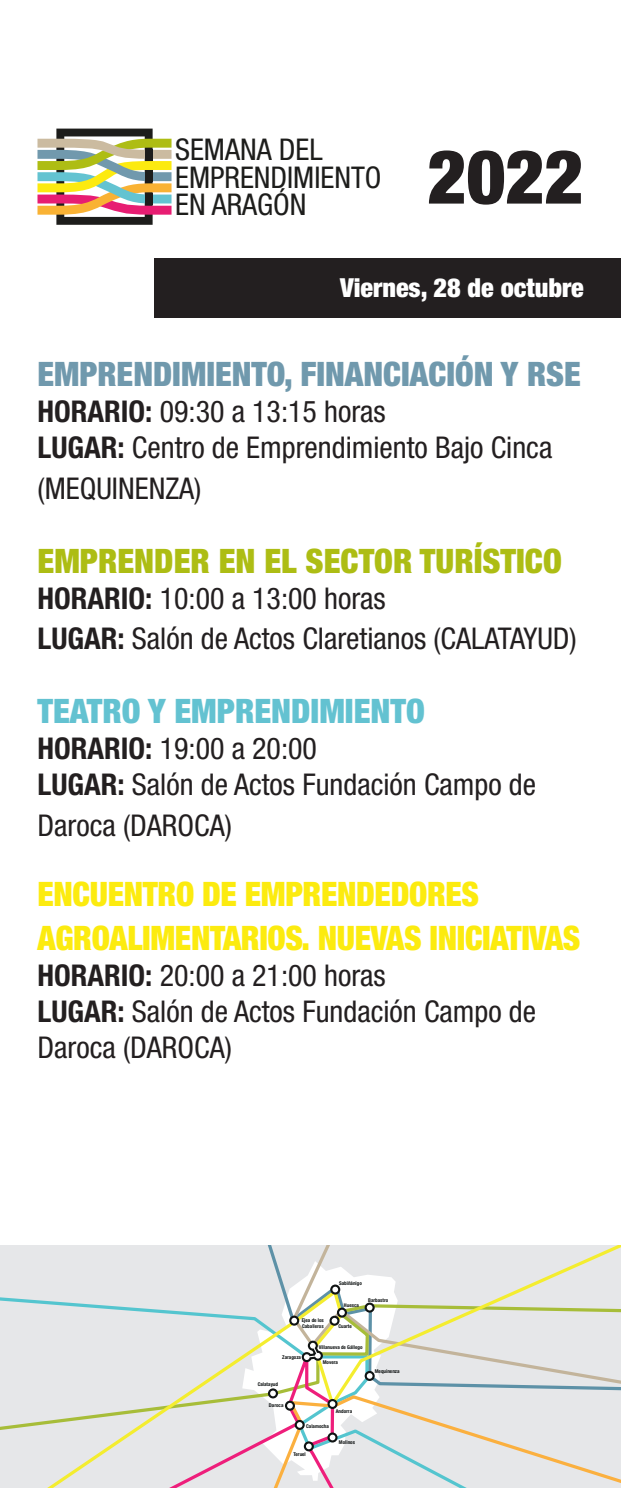
<style>
.page{position:relative;width:621px;height:1488px;background:#fff}
.page>*{position:absolute;margin:0;border:0;box-sizing:border-box;transform-origin:0 0}
.t1{font:900 condensed 75px "Helvetica Neue LT Std";color:#231f20}
.Título{font:900 condensed 33.75px/44.1px "Helvetica Neue LT Std";letter-spacing:-.01em;color:#fceb0f}
.Título-2{font:900 condensed 33.75px "Helvetica Neue LT Std";color:#7099ad}
.Título-3{font:900 condensed 33.75px "Helvetica Neue LT Std";color:#adbd14}
.Título-4{font:900 condensed 33.75px "Helvetica Neue LT Std";color:#63c2d1}
.Texto1{font:condensed 30px/40.5px "Helvetica Neue LT Std";color:#231f20}
.t2{font:condensed 29.92px/27.6px "Helvetica Neue LT Std";color:#1d1d1b}
.t3{font:900 condensed 26.25px "Helvetica Neue LT Std";color:#fff}
.t4{font:700 condensed 5.18px/5.6px "Helvetica Neue LT Std";color:#101414}
.s1{font-weight:700}
</style>
<div class="page">
<div style="left:155px;top:258px;width:466px;height:60px;background:#231f20"></div>
<svg style="left:38px;top:129px;width:134px;height:96px"></svg>
<div style="left:145px;top:193px;width:8px;height:12px;background:#1d1d1b"></div>
<div style="left:145px;top:171px;width:8px;height:11px;background:#1d1d1b"></div>
<div style="left:145px;top:149px;width:8px;height:12px;background:#1d1d1b"></div>
<div style="left:0;top:1303px;width:25px;height:132px;background:#e6e7e9"></div>
<div style="left:25px;top:1245px;width:596px;height:243px;background:#e6e7e9"></div>
<svg style="left:139px;top:1261px;width:482px;height:227px;background:#e3e3df"></svg>
<p class="t2" style="left:175px;top:135px;width:208px">SEMANA DEL<br>EMPRENDIMIENTO<br>EN ARAGÓN</p>
<p class="t1" style="left:428px;top:131px;width:157px">2022</p>
<p class="t3" style="left:340px;top:272px;width:245px">Viernes, 28 de octubre</p>
<p class="Título-2" style="left:38px;top:353px;width:545px">EMPRENDIMIENTO, FINANCIACIÓN Y RSE</p>
<p class="Texto1" style="left:38px;top:391px;width:350px"><span class="s1">HORARIO:</span> 09:30 a 13:15 horas</p>
<p class="Texto1" style="left:38px;top:427px;width:516px"><span class="s1">LUGAR:</span> Centro de Emprendimiento Bajo Cinca (MEQUINENZA)</p>
<p class="Título-3" style="left:38px;top:540px;width:526px">EMPRENDER EN EL SECTOR TURÍSTICO</p>
<p class="Texto1" style="left:38px;top:578px;width:350px"><span class="s1">HORARIO:</span> 10:00 a 13:00 horas</p>
<p class="Texto1" style="left:38px;top:618px;width:541px"><span class="s1">LUGAR:</span> Salón de Actos Claretianos (CALATAYUD)</p>
<p class="Título-4" style="left:38px;top:690px;width:389px">TEATRO Y EMPRENDIMIENTO</p>
<p class="Texto1" style="left:38px;top:728px;width:281px"><span class="s1">HORARIO:</span> 19:00 a 20:00</p>
<p class="Texto1" style="left:38px;top:764px;width:500px"><span class="s1">LUGAR:</span> Salón de Actos Fundación Campo de<br>Daroca (DAROCA)</p>
<p class="Título" style="left:38px;top:872px;width:544px">ENCUENTRO DE EMPRENDEDORES<br>AGROALIMENTARIOS. NUEVAS INICIATIVAS</p>
<p class="Texto1" style="left:38px;top:955px;width:350px"><span class="s1">HORARIO:</span> 20:00 a 21:00 horas</p>
<p class="Texto1" style="left:38px;top:994px;width:500px;line-height:36px"><span class="s1">LUGAR:</span> Salón de Actos Fundación Campo de<br>Daroca (DAROCA)</p>
<p class="t4" style="left:302px;top:1318px;width:24px">Ejea de los<br>Caballeros</p>
<p class="t4" style="left:339px;top:1280px;width:24px">Sabiñánigo</p>
<p class="t4" style="left:344px;top:1302px;width:16px">Huesca</p>
<p class="t4" style="left:338px;top:1323px;width:15px">Cuarte</p>
<p class="t4" style="left:368px;top:1297px;width:22px">Barbastro</p>
<p class="t4" style="left:282px;top:1354px;width:20px">Zaragoza</p>
<p class="t4" style="left:258px;top:1382px;width:22px">Calatayud</p>
<p class="t4" style="left:269px;top:1403px;width:16px">Daroca</p>
<p class="t4" style="left:319px;top:1345px;width:45px">Villanueva de Gállego</p>
<p class="t4" style="left:323px;top:1359px;width:17px">Movera</p>
<p class="t4" style="left:336px;top:1408px;width:18px">Andorra</p>
<p class="t4" style="left:306px;top:1424px;width:24px">Calamocha</p>
<p class="t4" style="left:293px;top:1451px;width:14px">Teruel</p>
<p class="t4" style="left:339px;top:1439px;width:18px">Molinos</p>
<p class="t4" style="left:375px;top:1368px;width:26px">Mequinenza</p>
</div>
